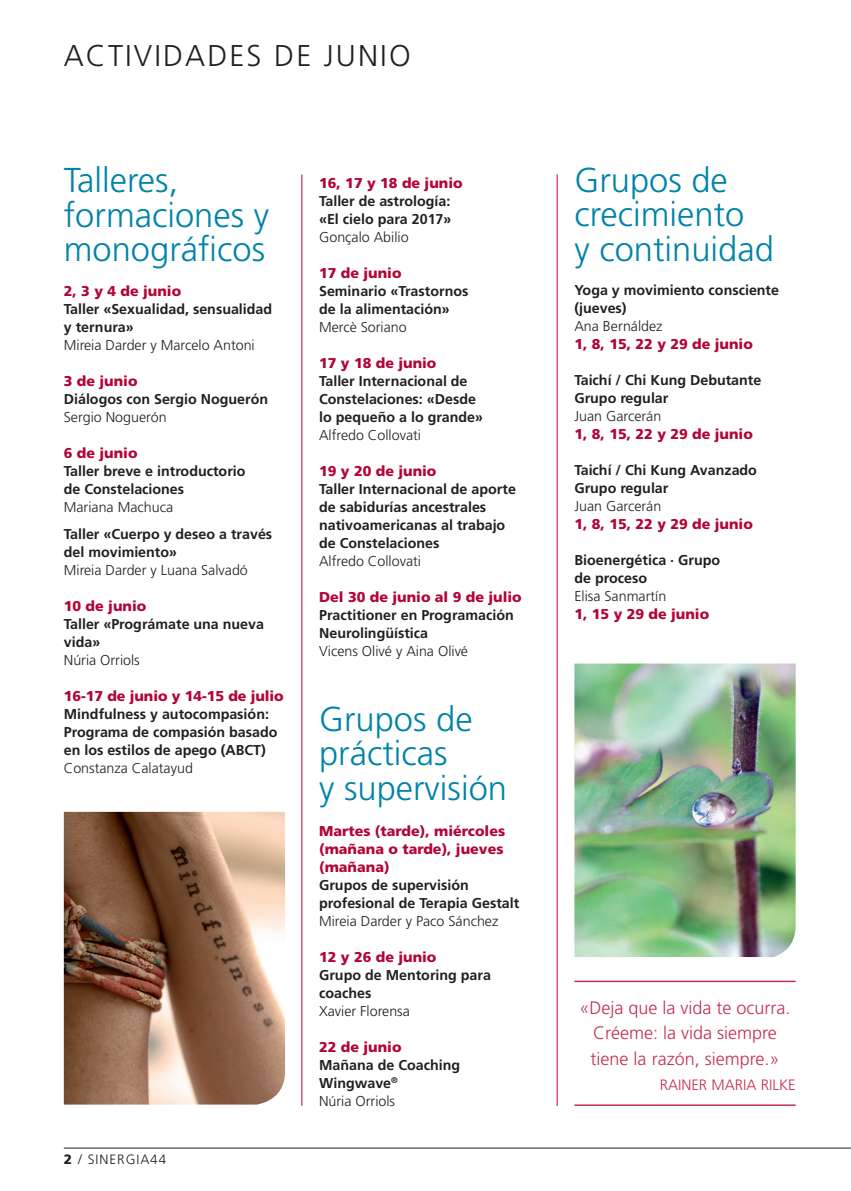
<style>
.page{position:relative;width:851px;height:1191px;background:#fff}
.page>*{position:absolute;margin:0;border:0;box-sizing:border-box;transform-origin:0 0}
.t1{font:300 34.5px/34.5px "Frutiger";color:#0083a8}
.t2{font:300 30px "Frutiger";letter-spacing:.07em;color:#231f20}
.t3{font:300 18px/25.5px "Frutiger";color:#c33052;text-align:center}
.t4{font:300 15px "Frutiger";color:#c33052}
.t5{font:700 14.25px/18px "Frutiger";color:#231f20}
.t6{font:900 14.25px/18px "Frutiger";color:#b30437;text-align:justify}
.t7{font:300 14.25px "Frutiger";color:#231f20}
.t8{font:300 13.5px "Frutiger";color:#231f20}
.s1{font-weight:900}
.s2{font-weight:300}
</style>
<div class="page">
<hr style="left:64px;top:1147px;width:786px;height:1px;background:#231f20">
<hr style="left:301px;top:174px;width:1px;height:932px;background:#b30437">
<hr style="left:556px;top:174px;width:1px;height:932px;background:#b30437">
<hr style="left:574px;top:980px;width:221px;height:2px;background:#c33052">
<hr style="left:574px;top:1104px;width:221px;height:2px;background:#c33052">
<img style="left:64px;top:812px;width:221px;height:292px">
<img style="left:574px;top:663px;width:221px;height:294px">
<h2 class="t2" style="left:64px;top:39px;width:348px">ACTIVIDADES DE JUNIO</h2>
<h1 class="t1" style="left:64px;top:163px;width:207px">Talleres, formaciones y monográficos</h1>
<p class="t6" style="left:64px;top:282px;width:119px">2, 3 y 4 de junio</p>
<p class="t5" style="left:64px;top:300px;width:210px">Taller «Sexualidad, sensualidad y ternura»</p>
<p class="t7" style="left:64px;top:337px;width:192px">Mireia Darder y Marcelo Antoni</p>
<p class="t6" style="left:64px;top:372px;width:75px">3 de junio</p>
<p class="t5" style="left:64px;top:390px;width:206px">Diálogos con Sergio Noguerón</p>
<p class="t7" style="left:64px;top:409px;width:104px">Sergio Noguerón</p>
<p class="t6" style="left:64px;top:444px;width:75px">6 de junio</p>
<p class="t5" style="left:64px;top:462px;width:183px">Taller breve e introductorio de Constelaciones</p>
<p class="t7" style="left:64px;top:499px;width:111px">Mariana Machuca</p>
<p class="t5" style="left:64px;top:525px;width:210px">Taller «Cuerpo y deseo a través del movimiento»</p>
<p class="t7" style="left:64px;top:562px;width:185px">Mireia Darder y Luana Salvadó</p>
<p class="t6" style="left:64px;top:597px;width:84px">10 de junio</p>
<p class="t5" style="left:64px;top:615px;width:202px">Taller «Prográmate una nueva vida»</p>
<p class="t7" style="left:64px;top:652px;width:77px">Núria Orriols</p>
<p class="t6" style="left:64px;top:686px;width:221px">16-17 de junio y 14-15 de julio</p>
<p class="t5" style="left:64px;top:705px;width:215px">Mindfulness y autocompasión:<br>Programa de compasión basado en los estilos de apego (ABCT)</p>
<p class="t7" style="left:64px;top:760px;width:131px">Constanza Calatayud</p>
<p class="t8" style="left:64px;top:1152px;width:71px"><span class="s1">2</span>/Sinergia</p>
<p class="t8" style="left:150px;top:1152px;width:17px">44</p>
<p class="t6" style="left:319px;top:173px;width:145px">16, 17 y 18 de junio</p>
<p class="t5" style="left:319px;top:191px;width:134px">Taller de astrología: «El cielo para 2017»</p>
<p class="t7" style="left:319px;top:229px;width:91px">Gonçalo Abilio</p>
<p class="t6" style="left:319px;top:263px;width:84px">17 de junio</p>
<p class="t5" style="left:319px;top:281px;width:151px">Seminario «Trastornos de la alimentación»</p>
<p class="t7" style="left:319px;top:319px;width:89px">Mercè Soriano</p>
<p class="t6" style="left:319px;top:353px;width:119px">17 y 18 de junio</p>
<p class="t5" style="left:319px;top:371px;width:165px">Taller Internacional de<br>Constelaciones: «Desde lo pequeño a lo grande»</p>
<p class="t7" style="left:319px;top:426px;width:103px">Alfredo Collovati</p>
<p class="t6" style="left:319px;top:461px;width:119px">19 y 20 de junio</p>
<p class="t5" style="left:319px;top:479px;width:198px">Taller Internacional de aporte de sabidurías ancestrales nativoamericanas al trabajo de Constelaciones</p>
<p class="t7" style="left:319px;top:552px;width:103px">Alfredo Collovati</p>
<p class="t6" style="left:319px;top:587px;width:204px">Del 30 de junio al 9 de julio</p>
<p class="t5" style="left:319px;top:605px;width:196px">Practitioner en Programación<br>Neurolingüística</p>
<p class="t7" style="left:319px;top:642px;width:150px">Vicens Olivé y Aina Olivé</p>
<h1 class="t1" style="left:319px;top:701px;width:189px">Grupos de prácticas<br>y supervisión</h1>
<p class="t6" style="left:319px;top:821px;width:187px">Martes (tarde), miércoles (mañana o tarde), jueves (mañana)</p>
<p class="t5" style="left:319px;top:875px;width:202px">Grupos de supervisión profesional de Terapia Gestalt</p>
<p class="t7" style="left:319px;top:913px;width:181px">Mireia Darder y Paco Sánchez</p>
<p class="t6" style="left:319px;top:947px;width:119px">12 y 26 de junio</p>
<p class="t5" style="left:319px;top:965px;width:173px">Grupo de Mentoring para coaches</p>
<p class="t7" style="left:319px;top:1003px;width:92px">Xavier Florensa</p>
<p class="t6" style="left:319px;top:1037px;width:84px">22 de junio</p>
<p class="t5" style="left:319px;top:1055px;width:142px">Mañana de Coaching<br>Wingwave<sup>®<br></sup><span class="s2">Núria Orriols</span></p>
<h1 class="t1" style="left:574px;top:162px;width:201px">Grupos de crecimiento<br>y continuidad</h1>
<p class="t5" style="left:574px;top:281px;width:206px">Yoga y movimiento consciente (jueves)</p>
<p class="t7" style="left:574px;top:318px;width:90px">Ana Bernáldez</p>
<p class="t6" style="left:574px;top:335px;width:180px">1, 8, 15, 22 y 29 de junio</p>
<p class="t5" style="left:574px;top:371px;width:188px">Taichí / Chi Kung Debutante<br>Grupo regular</p>
<p class="t7" style="left:574px;top:408px;width:88px">Juan Garcerán</p>
<p class="t6" style="left:574px;top:425px;width:180px">1, 8, 15, 22 y 29 de junio</p>
<p class="t5" style="left:574px;top:461px;width:184px">Taichí / Chi Kung Avanzado<br>Grupo regular</p>
<p class="t7" style="left:574px;top:498px;width:88px">Juan Garcerán</p>
<p class="t6" style="left:574px;top:515px;width:180px">1, 8, 15, 22 y 29 de junio</p>
<p class="t5" style="left:574px;top:551px;width:147px">Bioenergética · Grupo de proceso</p>
<p class="t7" style="left:574px;top:588px;width:93px">Elisa Sanmartín</p>
<p class="t6" style="left:574px;top:605px;width:136px">1, 15 y 29 de junio</p>
<p class="t3" style="left:579px;top:994px;width:213px">«Deja que la vida te ocurra.<br>Créeme: la vida siempre tiene la razón, siempre.»</p>
<p class="t4" style="left:659px;top:1076px;width:9px">Raine</p>
<p class="t4" style="left:698px;top:1076px;width:96px">r Maria Rilke</p>
</div>
